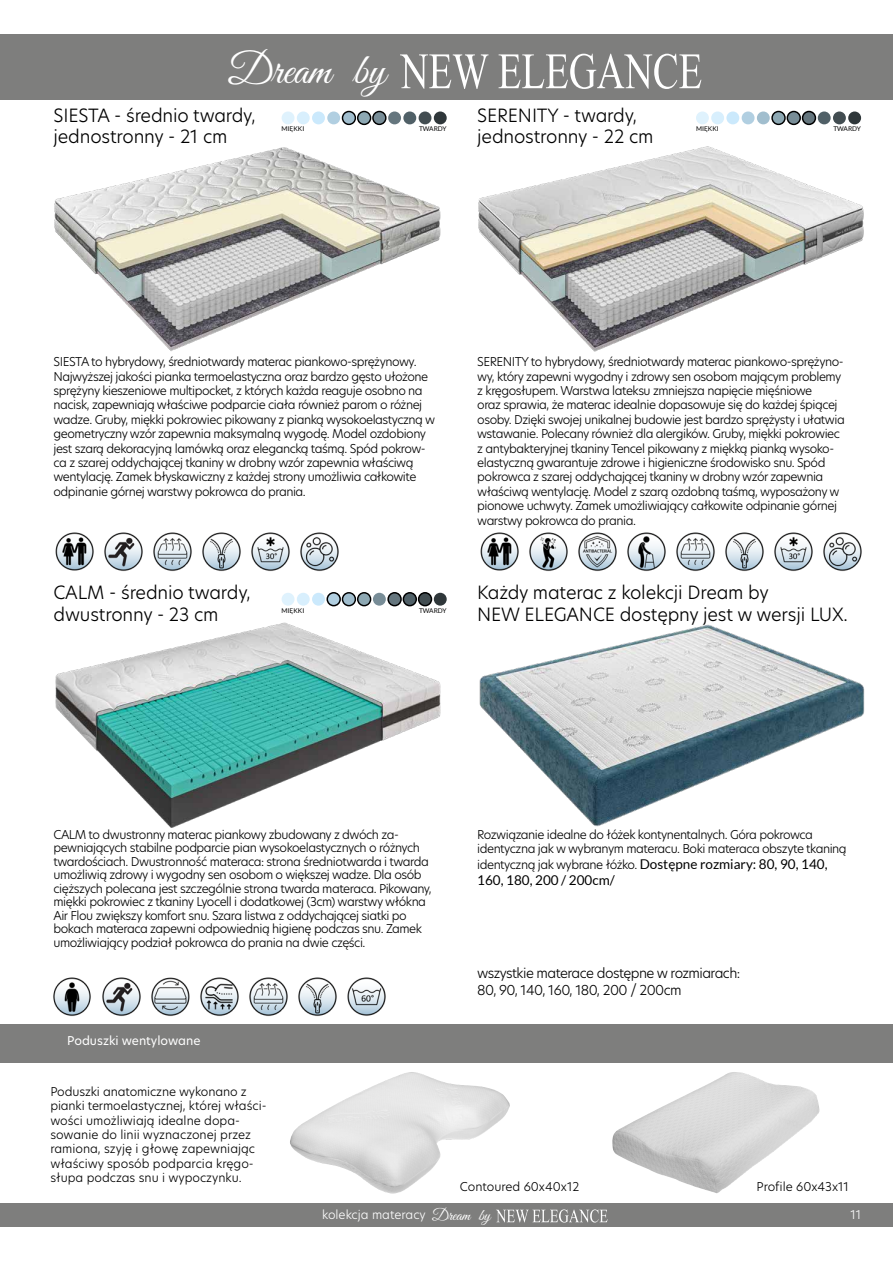
<style>
.page{position:relative;width:893px;height:1263px;background:#fff}
.page>*{position:absolute;margin:0;border:0;box-sizing:border-box;transform-origin:0 0}
.t1{font:43.35px "Great Vibes";color:#fff}
.t2{font:300 18px/21.6px "New Hero";letter-spacing:-.01em;color:#000}
.t3{font:13.5px/16.2px "Lato";color:#000}
.t4{font:300 13.5px/16.2px "New Hero";letter-spacing:-.04em;color:#000}
.t5{font:300 12px/14.4px "New Hero";letter-spacing:-.04em;color:#000}
.t6{font:300 12px/14.4px "New Hero";color:#000}
.t7{font:300 12px "New Hero";color:#fff}
.t8{font:12px "New Hero";color:#fff}
.t9{font:6.6px "Lato";color:#000}
.s1{font-family:"New Hero";font-weight:300;font-size:12px}
.s2{font-family:"Great Vibes";font-weight:400;font-size:16.05px}
</style>
<div class="page">
<div style="left:0;top:1203px;width:893px;height:24px;background:#7e7e7d"></div>
<img style="left:290px;top:1072px;width:220px;height:121px">
<img style="left:612px;top:1072px;width:208px;height:121px">
<img style="left:54px;top:147px;width:387px;height:204px">
<img style="left:478px;top:146px;width:386px;height:206px">
<img style="left:55px;top:622px;width:386px;height:206px">
<img style="left:479px;top:624px;width:386px;height:203px">
<div style="left:696px;top:111px;width:13px;height:13px;background:#dff2fd;border-radius:50%"></div>
<div style="left:833px;top:111px;width:13px;height:13px;background:#424d51;border-radius:50%"></div>
<div style="left:711px;top:111px;width:13px;height:13px;background:#d8effd;border-radius:50%"></div>
<div style="left:726px;top:111px;width:13px;height:13px;background:#cbe9fc;border-radius:50%"></div>
<div style="left:757px;top:111px;width:13px;height:13px;background:#a1bece;border-radius:50%"></div>
<svg style="left:772px;top:111px;width:13px;height:13px"></svg>
<div style="left:771px;top:111px;width:15px;height:14px;border:1px solid #000;border-radius:50%"></div>
<svg style="left:787px;top:111px;width:13px;height:13px"></svg>
<div style="left:787px;top:111px;width:14px;height:14px;border:1px solid #000;border-radius:50%"></div>
<div style="left:802px;top:111px;width:13px;height:13px;background:#65767e;border-radius:50%"></div>
<div style="left:802px;top:111px;width:14px;height:14px;border:2px solid #000;border-radius:50%"></div>
<div style="left:818px;top:111px;width:13px;height:13px;background:#506067;border-radius:50%"></div>
<div style="left:848px;top:111px;width:13px;height:13px;background:#2f373a;border-radius:50%"></div>
<div style="left:742px;top:111px;width:12px;height:13px;background:#b1cfe1;border-radius:50%"></div>
<div style="left:282px;top:111px;width:12px;height:13px;background:#dff2fd;border-radius:50%"></div>
<div style="left:419px;top:111px;width:12px;height:13px;background:#424d51;border-radius:50%"></div>
<div style="left:297px;top:111px;width:13px;height:13px;background:#d8effd;border-radius:50%"></div>
<div style="left:312px;top:111px;width:13px;height:13px;background:#cbe9fc;border-radius:50%"></div>
<div style="left:342px;top:111px;width:13px;height:13px;background:#a1bece;border-radius:50%"></div>
<div style="left:342px;top:111px;width:14px;height:14px;border:1px solid #000;border-radius:50%"></div>
<svg style="left:358px;top:111px;width:13px;height:13px"></svg>
<div style="left:357px;top:111px;width:14px;height:14px;border:1px solid #000;border-radius:50%"></div>
<svg style="left:373px;top:111px;width:13px;height:13px"></svg>
<div style="left:372px;top:111px;width:15px;height:14px;border:1px solid #000;border-radius:50%"></div>
<div style="left:388px;top:111px;width:13px;height:13px;background:#65767e;border-radius:50%"></div>
<div style="left:403px;top:111px;width:13px;height:13px;background:#506067;border-radius:50%"></div>
<div style="left:434px;top:111px;width:13px;height:13px;background:#2f373a;border-radius:50%"></div>
<div style="left:327px;top:111px;width:13px;height:13px;background:#b1cfe1;border-radius:50%"></div>
<div style="left:282px;top:593px;width:12px;height:13px;background:#dff2fd;border-radius:50%"></div>
<div style="left:419px;top:593px;width:12px;height:13px;background:#424d51;border-radius:50%"></div>
<div style="left:418px;top:592px;width:14px;height:14px;border:2px solid #000;border-radius:50%"></div>
<div style="left:297px;top:593px;width:13px;height:13px;background:#d8effd;border-radius:50%"></div>
<div style="left:312px;top:593px;width:13px;height:13px;background:#cbe9fc;border-radius:50%"></div>
<svg style="left:342px;top:593px;width:13px;height:13px"></svg>
<div style="left:342px;top:592px;width:14px;height:14px;border:1px solid #000;border-radius:50%"></div>
<svg style="left:358px;top:593px;width:13px;height:13px"></svg>
<div style="left:357px;top:592px;width:14px;height:14px;border:1px solid #000;border-radius:50%"></div>
<div style="left:373px;top:593px;width:13px;height:13px;background:#788d97;border-radius:50%"></div>
<div style="left:388px;top:593px;width:13px;height:13px;background:#65767e;border-radius:50%"></div>
<div style="left:387px;top:592px;width:15px;height:14px;border:2px solid #000;border-radius:50%"></div>
<div style="left:403px;top:593px;width:13px;height:13px;background:#506067;border-radius:50%"></div>
<div style="left:403px;top:592px;width:14px;height:14px;border:2px solid #000;border-radius:50%"></div>
<div style="left:434px;top:593px;width:13px;height:13px;background:#2f373a;border-radius:50%"></div>
<div style="left:327px;top:593px;width:13px;height:13px;background:#b1cfe1;border-radius:50%"></div>
<div style="left:326px;top:592px;width:15px;height:14px;border:2px solid #000;border-radius:50%"></div>
<img style="left:55px;top:532px;width:39px;height:39px">
<img style="left:104px;top:532px;width:39px;height:40px">
<img style="left:153px;top:532px;width:39px;height:40px">
<img style="left:202px;top:532px;width:39px;height:40px">
<img style="left:251px;top:532px;width:39px;height:40px">
<img style="left:300px;top:532px;width:39px;height:40px">
<img style="left:480px;top:532px;width:39px;height:39px">
<img style="left:529px;top:532px;width:39px;height:40px">
<img style="left:578px;top:532px;width:39px;height:40px">
<img style="left:627px;top:532px;width:39px;height:40px">
<img style="left:676px;top:532px;width:39px;height:40px">
<img style="left:725px;top:532px;width:39px;height:40px">
<img style="left:823px;top:532px;width:39px;height:40px">
<img style="left:774px;top:532px;width:39px;height:40px">
<img style="left:53px;top:977px;width:38px;height:39px">
<img style="left:102px;top:977px;width:39px;height:40px">
<img style="left:151px;top:977px;width:39px;height:39px">
<img style="left:200px;top:977px;width:39px;height:40px">
<img style="left:249px;top:977px;width:39px;height:40px">
<img style="left:298px;top:977px;width:39px;height:40px">
<img style="left:347px;top:977px;width:39px;height:39px">
<svg style="left:496px;top:1209px;width:112px;height:13px"></svg>
<div style="left:0;top:35px;width:893px;height:65px;background:#7e7e7d"></div>
<svg style="left:400px;top:54px;width:301px;height:35px"></svg>
<div style="left:0;top:1024px;width:893px;height:38px;background:#7e7e7d"></div>
<h1 class="t1" style="left:228px;top:46px;width:159px">Dream by</h1>
<h2 class="t2" style="left:54px;top:104px;width:204px">SIESTA - średnio twardy, jednostronny - 21 cm</h2>
<h2 class="t2" style="left:477px;top:104px;width:178px">SERENITY - twardy, jednostronny - 22 cm</h2>
<p class="t9" style="left:282px;top:125px;width:24px">MIĘKKI</p>
<p class="t9" style="left:419px;top:125px;width:29px">TWARDY</p>
<p class="t9" style="left:696px;top:125px;width:24px">MIĘKKI</p>
<p class="t9" style="left:833px;top:125px;width:29px">TWARDY</p>
<p class="t5" style="left:54px;top:354px;width:383px">SIESTA to hybrydowy, średniotwardy materac piankowo-sprężynowy.<br>Najwyższej jakości pianka termoelastyczna oraz bardzo gęsto ułożone sprężyny kieszeniowe multipocket, z których każda reaguje osobno na nacisk, zapewniają właściwe podparcie ciała również parom o różnej wadze. Gruby, miękki pokrowiec pikowany z pianką wysokoelastyczną w geometryczny wzór zapewnia maksymalną wygodę. Model ozdobiony jest szarą dekoracyjną lamówką oraz elegancką taśmą. Spód pokrow&shy;ca z szarej oddychającej tkaniny w drobny wzór zapewnia właściwą wentylację. Zamek błyskawiczny z każdej strony umożliwia całkowite odpinanie górnej warstwy pokrowca do prania.</p>
<p class="t5" style="left:477px;top:354px;width:369px">SERENITY to hybrydowy, średniotwardy materac piankowo-sprężyno&shy;wy, który zapewni wygodny i zdrowy sen osobom mającym problemy z kręgosłupem. Warstwa lateksu zmniejsza napięcie mięśniowe<br>oraz sprawia, że materac idealnie dopasowuje się do każdej śpiącej osoby. Dzięki swojej unikalnej budowie jest bardzo sprężysty i ułatwia wstawanie. Polecany również dla alergików. Gruby, miękki pokrowiec z antybakteryjnej tkaniny Tencel pikowany z miękką pianką wysoko&shy;elastyczną gwarantuje zdrowe i higieniczne środowisko snu. Spód pokrowca z szarej oddychającej tkaniny w drobny wzór zapewnia właściwą wentylację. Model z szarą ozdobną taśmą, wyposażony w pionowe uchwyty. Zamek umożliwiający całkowite odpinanie górnej warstwy pokrowca do prania.</p>
<h2 class="t2" style="left:54px;top:581px;width:199px">CALM - średnio twardy, dwustronny - 23 cm</h2>
<h2 class="t2" style="left:477px;top:581px;width:372px">Każdy materac z kolekcji Dream by<br>NEW ELEGANCE dostępny jest w wersji LUX.</h2>
<p class="t9" style="left:282px;top:607px;width:24px">MIĘKKI</p>
<p class="t9" style="left:419px;top:607px;width:29px">TWARDY</p>
<p class="t5" style="left:54px;top:827px;width:380px;line-height:13.5px">CALM to dwustronny materac piankowy zbudowany z dwóch za&shy;pewniających stabilne podparcie pian wysokoelastycznych o różnych twardościach. Dwustronność materaca: strona średniotwarda i twarda umożliwią zdrowy i wygodny sen osobom o większej wadze. Dla osób cięższych polecana jest szczególnie strona twarda materaca. Pikowany, miękki pokrowiec z tkaniny Lyocell i dodatkowej (3cm) warstwy włókna Air Flou zwiększy komfort snu. Szara listwa z oddychającej siatki po bokach materaca zapewni odpowiednią higienę podczas snu. Zamek umożliwiający podział pokrowca do prania na dwie części.</p>
<p class="t5" style="left:477px;top:827px;width:371px">Rozwiązanie idealne do łóżek kontynentalnych. Góra pokrowca identyczna jak w wybranym materacu. Boki materaca obszyte tkaniną</p>
<p class="t3" style="left:477px;top:856px;width:352px"><span class="s1">identyczną jak wybrane łóżko.</span> Dostępne rozmiary: 80, 90, 140,<br>160, 180, 200 / 200cm/</p>
<p class="t8" style="left:67px;top:1032px;width:135px">Poduszki wentylowane</p>
<p class="t6" style="left:50px;top:1084px;width:218px">Poduszki anatomiczne wykonano z pianki termoelastycznej, której właści&shy;wości umożliwiają idealne dopa&shy;sowanie do linii wyznaczonej przez ramiona, szyję i głowę zapewniając właściwy sposób podparcia kręgo&shy;słupa podczas snu i wypoczynku.</p>
<p class="t4" style="left:477px;top:965px;width:265px">wszystkie materace dostępne w rozmiarach:<br>80, 90, 140, 160, 180, 200 / 200cm</p>
<p class="t6" style="left:460px;top:1179px;width:121px">Contoured 60x40x12</p>
<p class="t6" style="left:756px;top:1179px;width:94px">Profile 60x43x11</p>
<p class="t7" style="left:322px;top:1207px;width:170px">kolekcja materacy <span class="s2">Dream by</span></p>
<p class="t7" style="left:850px;top:1207px;width:12px">11</p>
</div>
